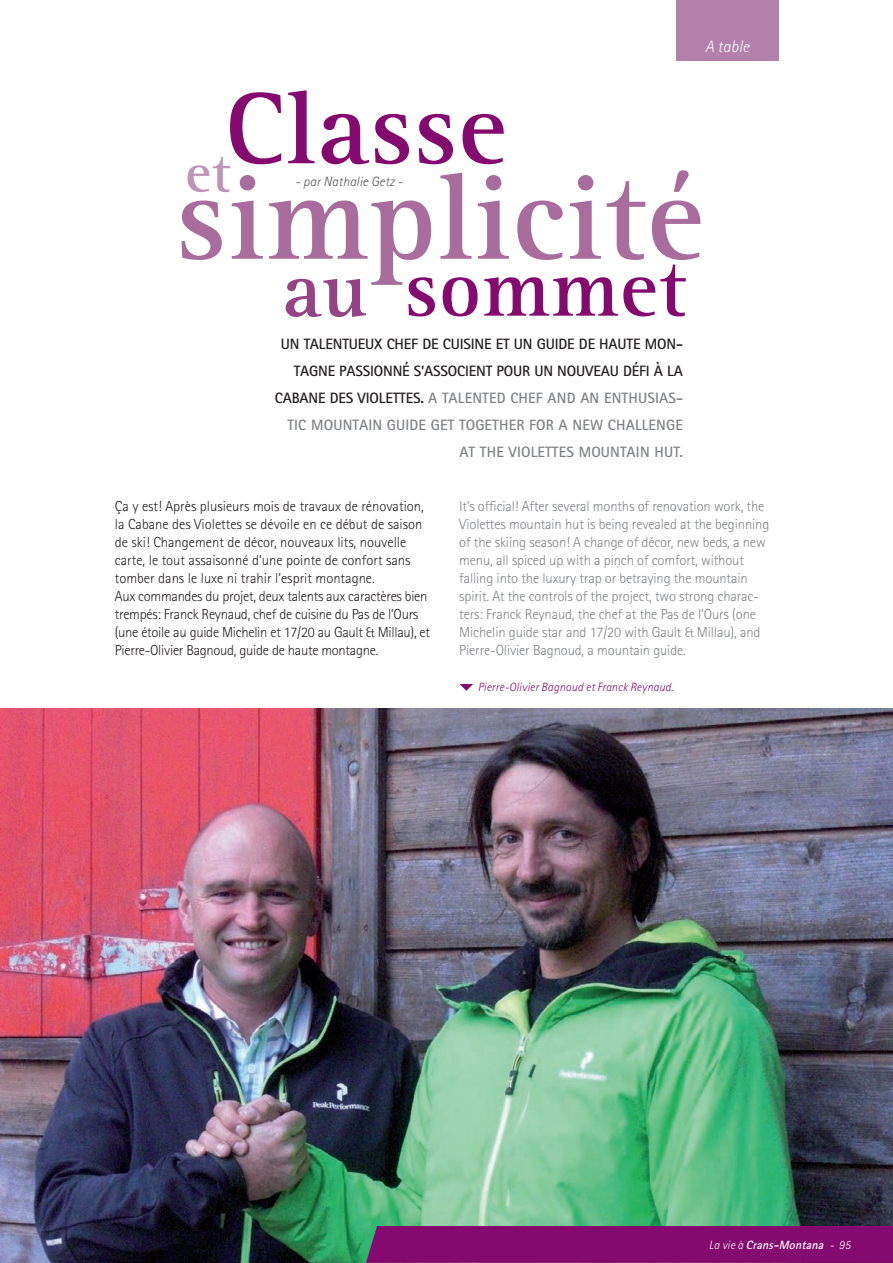
<style>
.page{position:relative;width:893px;height:1263px;background:#fff}
.page>*{position:absolute;margin:0;border:0;box-sizing:border-box;transform-origin:0 0}
.t1{font:italic 300 16.5px "Rotis Sans Serif";letter-spacing:.01em;color:#fff}
.t2{font:700 15px/27px "Rotis Sans Serif";letter-spacing:-.01em;color:#231f20;text-align:right}
.t3{font:300 14.55px/18px "Rotis Sans Serif";color:#231f20}
.t4{font:300 14.55px/18px "Rotis Sans Serif";letter-spacing:-.01em;color:#808285}
.t5{font:italic 300 13.5px "Rotis Sans Serif";letter-spacing:.01em;color:#57585a}
.t6{font:italic 300 12px "Rotis Sans Serif";letter-spacing:.01em;color:#850a70}
.t7{font:italic 700 12px "Rotis Sans Serif";color:#fff}
.s1{color:#808285}
.s2{font-weight:300}
</style>
<div class="page">
<div style="left:676px;top:0;width:102px;height:61px;background:#b37fab"></div>
<svg style="left:408px;top:285px;width:277px;height:31px"></svg>
<svg style="left:286px;top:285px;width:80px;height:32px"></svg>
<svg style="left:182px;top:170px;width:518px;height:115px"></svg>
<svg style="left:187px;top:90px;width:317px;height:102px"></svg>
<img style="left:1px;top:708px;width:892px;height:555px">
<div style="left:366px;top:1226px;width:527px;height:37px;background:#850a70"></div>
<svg style="left:459px;top:684px;width:14px;height:7px"></svg>
<p class="t5" style="left:295px;top:177px;width:109px">- par Nathalie Getz -</p>
<p class="t1" style="left:705px;top:40px;width:46px">A table</p>
<p class="t2" style="left:275px;top:332px;width:410px">UN TALENTUEUX CHEF DE CUISINE ET UN GUIDE DE HAUTE MON-TAGNE PASSIONNÉ S’ASSOCIENT POUR UN NOUVEAU DÉFI À LA CABANE DES VIOLETTES. <span class="s1">A TALENTED CHEF AND AN ENTHUSIAS-TIC MOUNTAIN GUIDE GET TOGETHER FOR A NEW CHALLENGE AT THE VIOLETTES MOUNTAIN HUT.</span></p>
<p class="t3" style="left:115px;top:498px;width:317px">Ça y est! Après plusieurs mois de travaux de rénovation, la Cabane des Violettes se dévoile en ce début de saison de ski! Changement de décor, nouveaux lits, nouvelle carte, le tout assaisonné d’une pointe de confort sans tomber dans le luxe ni trahir l’esprit montagne.<br>Aux commandes du projet, deux talents aux caractères bien trempés: Franck Reynaud, chef de cuisine du Pas de l’Ours (une étoile au guide Michelin et 17/20 au Gault &amp; Millau), et Pierre-Olivier Bagnoud, guide de haute montagne.</p>
<p class="t4" style="left:459px;top:498px;width:312px">It’s official! After several months of renovation work, the Violettes mountain hut is being revealed at the beginning of the skiing season! A change of décor, new beds, a new menu, all spiced up with a pinch of comfort, without falling into the luxury trap or betraying the mountain spirit. At the controls of the project, two strong charac&shy;ters: Franck Reynaud, the chef at the Pas de l’Ours (one Michelin guide star and 17/20 with Gault &amp; Millau), and Pierre-Olivier Bagnoud, a mountain guide.</p>
<p class="t6" style="left:478px;top:682px;width:197px">Pierre-Olivier Bagnoud et Franck Reynaud.</p>
<p class="t7" style="left:709px;top:1240px;width:143px"><span class="s2">L a vie à</span> Crans-Montana <span class="s2">- 9 5</span></p>
</div>
